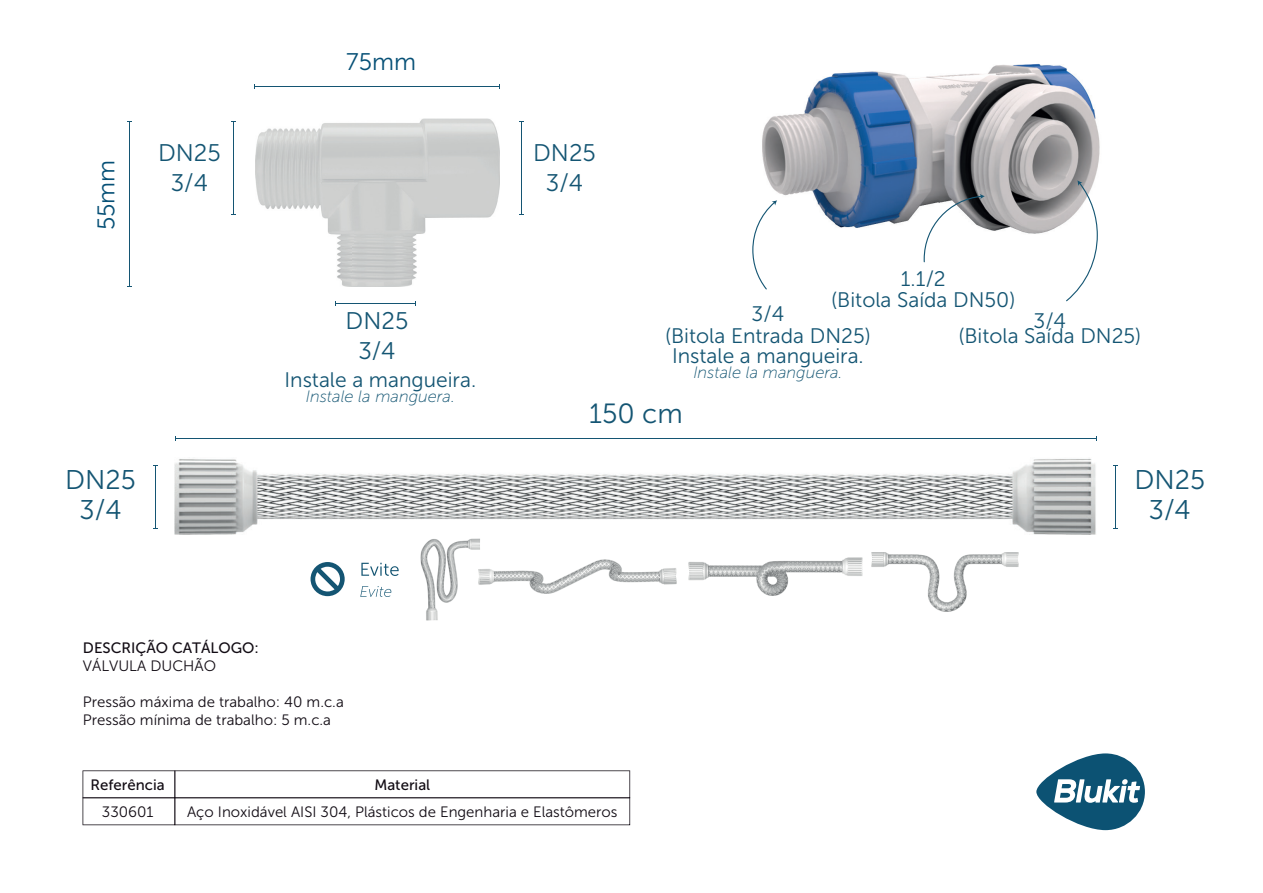
<style>
.page{position:relative;width:1263px;height:893px;background:#fff}
.page>*{position:absolute;margin:0;border:0;box-sizing:border-box;transform-origin:0 0}
.t1{font:27.75px "Museo Sans 300";color:#145573}
.t2{font:27px/30px "Museo Sans 300";color:#145573;text-align:center}
.t3{font:24px/30px "Museo Sans 300";color:#145573;text-align:center}
.t4{font:24px "Museo Sans 300";color:#065076}
.t5{font:21px/20.9px "Museo Sans 300";color:#145573;text-align:center}
.t6{font:italic 16.5px "Museo Sans 100";color:#145573}
.t7{font:15px/18px "Museo Sans 300";color:#110b13}
.t8{font:15px "Museo Sans 500";color:#110b13}
</style>
<div class="page">
<svg style="left:83px;top:770px;width:547px;height:55px"></svg>
<img style="left:174px;top:458px;width:922px;height:77px">
<hr style="left:1115px;top:465px;width:1px;height:63px;background:#145573">
<hr style="left:155px;top:465px;width:1px;height:63px;background:#145573">
<hr style="left:175px;top:438px;width:922px;height:1px;background:#145573">
<hr style="left:255px;top:86px;width:245px;height:1px;background:#145573">
<hr style="left:233px;top:121px;width:1px;height:93px;background:#145573">
<hr style="left:129px;top:121px;width:1px;height:166px;background:#145573">
<hr style="left:521px;top:121px;width:1px;height:93px;background:#145573">
<hr style="left:336px;top:303px;width:80px;height:1px;background:#145573">
<img style="left:255px;top:119px;width:245px;height:168px">
<svg style="left:361px;top:563px;width:38px;height:13px"></svg>
<svg style="left:360px;top:586px;width:31px;height:11px"></svg>
<svg style="left:311px;top:562px;width:34px;height:34px"></svg>
<img style="left:421px;top:538px;width:59px;height:82px">
<img style="left:478px;top:560px;width:199px;height:33px">
<img style="left:688px;top:558px;width:174px;height:37px">
<img style="left:871px;top:552px;width:148px;height:60px">
<svg style="left:1036px;top:753px;width:109px;height:77px"></svg>
<img style="left:762px;top:64px;width:338px;height:238px">
<svg style="left:752px;top:200px;width:25px;height:90px"></svg>
<svg style="left:924px;top:194px;width:61px;height:68px"></svg>
<svg style="left:1066px;top:180px;width:32px;height:121px"></svg>
<h3 class="t4" style="left:93px;top:230px;width:72px;rotate:-90deg">55mm</h3>
<h3 class="t3" style="left:158px;top:138px;width:64px">DN25<br>3/4</h3>
<h3 class="t4" style="left:346px;top:49px;width:71px">75mm</h3>
<h3 class="t3" style="left:346px;top:306px;width:64px">DN25<br>3/4</h3>
<h3 class="t5" style="left:284px;top:369px;width:193px">Instale a mangueira.</h3>
<p class="t6" style="left:306px;top:388px;width:151px">Instale la manguera.</p>
<h3 class="t3" style="left:533px;top:138px;width:64px">DN25<br>3/4</h3>
<h3 class="t5" style="left:831px;top:268px;width:186px">1.1/2<br>(Bitola Saída DN50)</h3>
<h3 class="t5" style="left:665px;top:304px;width:207px">3/4<br>(Bitola Entrada DN25)<br>Instale a mangueira.</h3>
<p class="t6" style="left:693px;top:364px;width:151px">Instale la manguera.</p>
<h3 class="t5" style="left:1033px;top:310px;width:34px">3/4</h3>
<h3 class="t5" style="left:958px;top:326px;width:184px">(Bitola Saída DN25)</h3>
<h1 class="t1" style="left:589px;top:398px;width:95px">150 cm</h1>
<h2 class="t2" style="left:65px;top:464px;width:72px">DN25<br>3/4</h2>
<h2 class="t2" style="left:1134px;top:464px;width:72px">DN25<br>3/4</h2>
<p class="t8" style="left:83px;top:640px;width:178px">DESCRIÇÃO CATÁLOGO:</p>
<p class="t7" style="left:83px;top:657px;width:135px">VÁLVULA DUCHÃO</p>
<p class="t7" style="left:83px;top:693px;width:262px">Pressão máxima de trabalho: 40 m.c.a<br>Pressão mínima de trabalho: 5 m.c.a</p>
<p class="t8" style="left:91px;top:776px;width:76px">Referência</p>
<p class="t8" style="left:374px;top:776px;width:57px">Material</p>
<p class="t7" style="left:102px;top:803px;width:53px">330601</p>
<p class="t7" style="left:187px;top:803px;width:432px">Aço Inoxidável AISI 304, Plásticos de Engenharia e Elastômeros</p>
</div>
